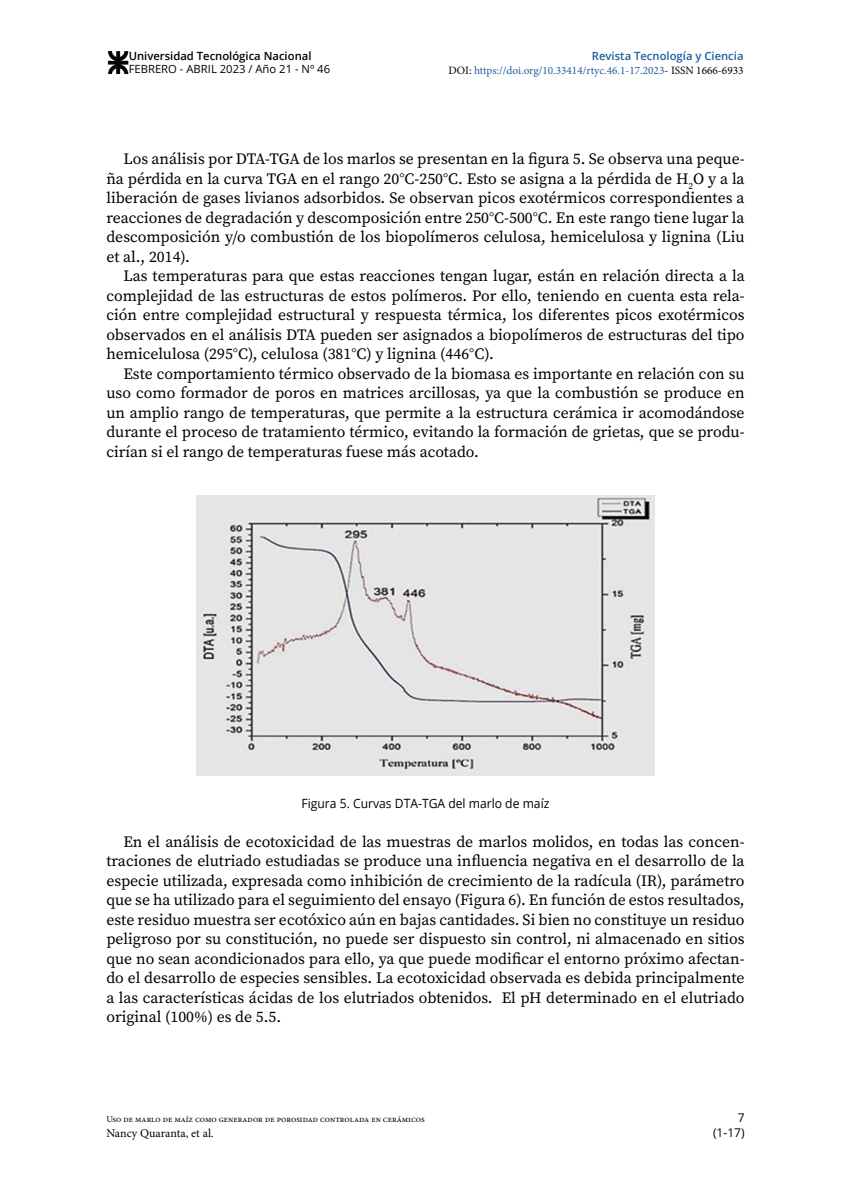
<style>
.page{position:relative;width:851px;height:1191px;background:#fff}
.page>*{position:absolute;margin:0;border:0;box-sizing:border-box;transform-origin:0 0}
.texto_central{font:15.75px/19.5px "Source Serif Pro";color:#000;text-align:justify}
.titulo_figuras_-_cua{font:12.75px "Open Sans";color:#000;scale:.95 1}
.t1{font:12px "Minion Pro";color:#000}
.t2{font:12px/15px "Open Sans";color:#000;text-align:right}
.t3{font:11.25px "Minion Pro";color:#215e9e}
.t4{font:600 11.25px "Open Sans";color:#000}
.t5{font:11.25px "Open Sans";color:#000}
.t6{font:600 11.25px "Open Sans";color:#215e9e}
.t7{font:9px "Minion Pro";color:#000}
.s1{color:#000}
</style>
<div class="page">
<img style="left:107px;top:51px;width:22px;height:23px">
<img style="left:197px;top:495px;width:457px;height:280px">
<p class="t4" style="left:129px;top:48px;width:184px">Universidad Tecnológica Nacional</p>
<p class="t5" style="left:129px;top:61px;width:203px">FEBRERO - ABRIL 2023 / Año 21 - Nº 46</p>
<p class="t6" style="left:591px;top:48px;width:153px">Revista Tecnología y Ciencia</p>
<p class="t3" style="left:448px;top:62px;width:296px"><span class="s1">DOI:</span> https://doi.org/10.33414/rtyc.46.1-17.2023<span class="s1">- ISSN 1666-6933</span></p>
<p class="texto_central" style="left:106px;top:149px;width:639px;text-indent:17px">Los análisis por DTA-TGA de los marlos se presentan en la figura 5. Se observa una peque&shy;ña pérdida en la curva TGA en el rango 20°C-250°C. Esto se asigna a la pérdida de H<sub>2</sub>O y a la liberación de gases livianos adsorbidos. Se observan picos exotérmicos correspondientes a reacciones de degradación y descomposición entre 250°C-500°C. En este rango tiene lugar la descomposición y/o combustión de los biopolímeros celulosa, hemicelulosa y lignina (Liu et al., 2014).</p>
<p class="texto_central" style="left:106px;top:266px;width:639px;text-indent:17px">Las temperaturas para que estas reacciones tengan lugar, están en relación directa a la complejidad de las estructuras de estos polímeros. Por ello, teniendo en cuenta esta rela&shy;ción entre complejidad estructural y respuesta térmica, los diferentes picos exotérmicos observados en el análisis DTA pueden ser asignados a biopolímeros de estructuras del tipo hemicelulosa (295°C), celulosa (381°C) y lignina (446°C).</p>
<p class="texto_central" style="left:106px;top:364px;width:639px;text-indent:17px">Este comportamiento térmico observado de la biomasa es importante en relación con su uso como formador de poros en matrices arcillosas, ya que la combustión se produce en un amplio rango de temperaturas, que permite a la estructura cerámica ir acomodándose durante el proceso de tratamiento térmico, evitando la formación de grietas, que se produ&shy;cirían si el rango de temperaturas fuese más acotado.</p>
<p class="titulo_figuras_-_cua" style="left:301px;top:794px;width:262px">Figura 5. Curvas DTA-TGA del marlo de maíz</p>
<p class="texto_central" style="left:106px;top:832px;width:639px;text-indent:17px">En el análisis de ecotoxicidad de las muestras de marlos molidos, en todas las concen&shy;traciones de elutriado estudiadas se produce una influencia negativa en el desarrollo de la especie utilizada, expresada como inhibición de crecimiento de la radícula (IR), parámetro que se ha utilizado para el seguimiento del ensayo (Figura 6). En función de estos resultados, este residuo muestra ser ecotóxico aún en bajas cantidades. Si bien no constituye un residuo peligroso por su constitución, no puede ser dispuesto sin control, ni almacenado en sitios que no sean acondicionados para ello, ya que puede modificar el entorno próximo afectan&shy;do el desarrollo de especies sensibles. La ecotoxicidad observada es debida principalmente a las características ácidas de los elutriados obtenidos. El pH determinado en el elutriado original (100%) es de 5.5.</p>
<p class="t7" style="left:106px;top:1112px;width:320px">Uso de marlo de maíz como generador de porosidad controlada en cerámicos</p>
<p class="t1" style="left:106px;top:1124px;width:109px">Nancy Quaranta, et al.</p>
<p class="t2" style="left:713px;top:1110px;width:33px">7 (1-17)</p>
</div>
